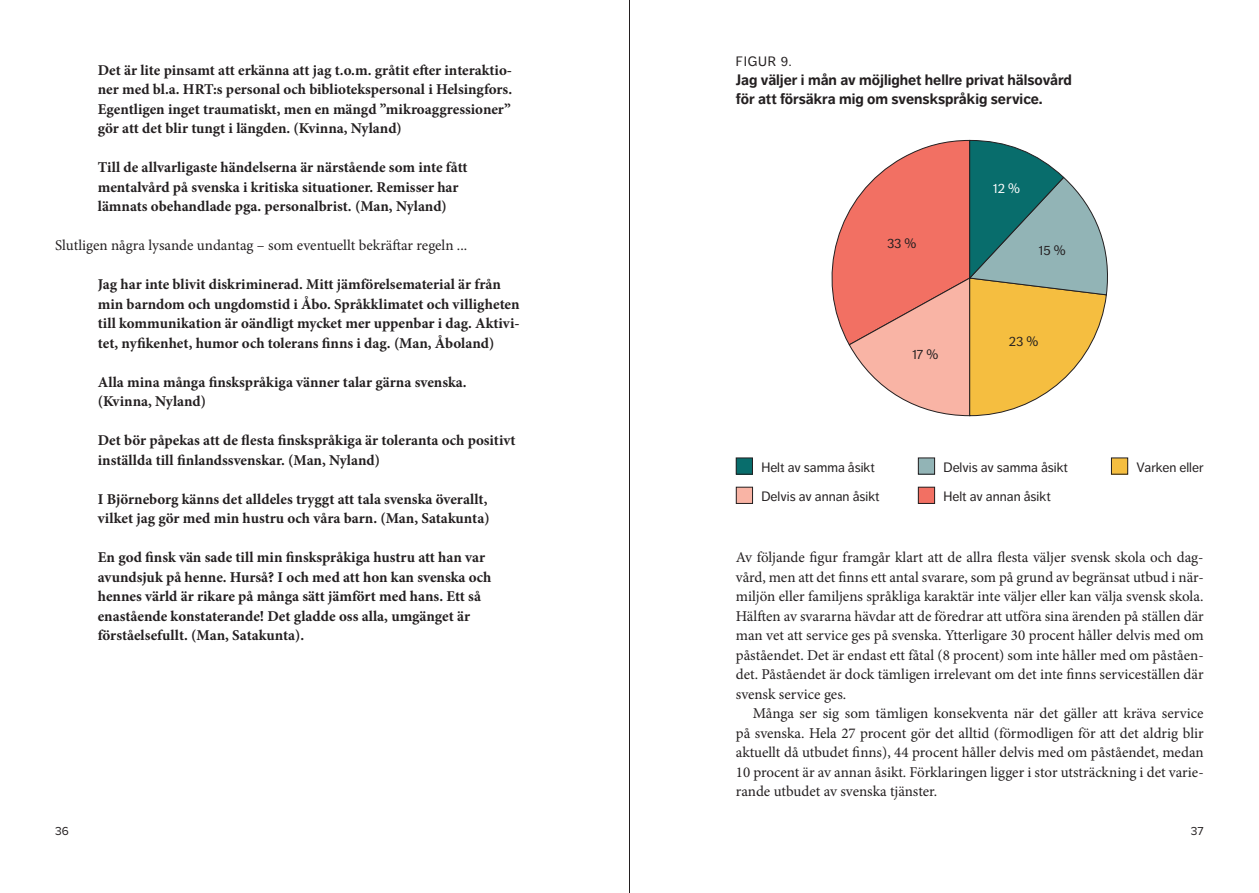
<style>
.page{position:relative;width:1259px;height:893px;background:#fff}
.page>*{position:absolute;margin:0;border:0;box-sizing:border-box;transform-origin:0 0}
.t1{font:700 15px/19.5px "Minion Pro";color:#231f20}
.t2{font:15px/19.5px "Minion Pro";color:#231f20;text-align:justify}
.t3{font:700 15px/19.5px "Dagny Pro";color:#231f20}
.t4{font:13.5px "Dagny Pro";color:#231f20}
.t5{font:13.5px "Dagny Pro";color:#fff}
.t6{font:12px "Proxima Nova";color:#231f20}
</style>
<div class="page">
<svg style="left:831px;top:140px;width:277px;height:276px"></svg>
<div style="left:736px;top:458px;width:16px;height:16px;background:#086d6c"></div>
<div style="left:736px;top:458px;width:17px;height:17px;border:1px solid #231f20"></div>
<div style="left:918px;top:458px;width:16px;height:16px;background:#92b4b6"></div>
<div style="left:918px;top:458px;width:17px;height:17px;border:1px solid #231f20"></div>
<div style="left:1111px;top:458px;width:16px;height:16px;background:#f5be40"></div>
<div style="left:1111px;top:458px;width:17px;height:17px;border:1px solid #231f20"></div>
<div style="left:736px;top:487px;width:16px;height:16px;background:#f9b4a5"></div>
<div style="left:736px;top:487px;width:17px;height:17px;border:1px solid #231f20"></div>
<div style="left:918px;top:487px;width:16px;height:16px;background:#f27063"></div>
<div style="left:918px;top:487px;width:17px;height:17px;border:1px solid #231f20"></div>
<hr style="left:629px;top:0;width:1px;height:893px;background:#231f20">
<p class="t1" style="left:98px;top:60px;width:416px;text-align:justify">Det är lite pinsamt att erkänna att jag t.o.m. gråtit efter interaktio&shy;ner med bl.a. HRT:s personal och bibliotekspersonal i Helsingfors.<br>Egentligen inget traumatiskt, men en mängd ”mikroaggressioner” gör att det blir tungt i längden. (Kvinna, Nyland)</p>
<p class="t1" style="left:98px;top:158px;width:371px">Till de allvarligaste händelserna är närstående som inte fått mentalvård på svenska i kritiska situationer. Remisser har lämnats obehandlade pga. personalbrist. (Man, Nyland)</p>
<p class="t2" style="left:55px;top:236px;width:413px">Slutligen några lysande undantag – som eventuellt bekräftar regeln ...</p>
<p class="t1" style="left:98px;top:275px;width:423px">Jag har inte blivit diskriminerad. Mitt jämförelsematerial är från min barndom och ungdomstid i Åbo. Språkklimatet och villigheten till kommunikation är oändligt mycket mer uppenbar i dag. Aktivi&shy;tet, nyfikenhet, humor och tolerans finns i dag. (Man, Åboland)</p>
<p class="t1" style="left:98px;top:372px;width:370px">Alla mina många finskspråkiga vänner talar gärna svenska. (Kvinna, Nyland)</p>
<p class="t1" style="left:98px;top:431px;width:419px">Det bör påpekas att de flesta finskspråkiga är toleranta och positivt inställda till finlandssvenskar. (Man, Nyland)</p>
<p class="t1" style="left:98px;top:489px;width:393px">I Björneborg känns det alldeles tryggt att tala svenska överallt, vilket jag gör med min hustru och våra barn. (Man, Satakunta)</p>
<p class="t1" style="left:98px;top:548px;width:395px">En god finsk vän sade till min finskspråkiga hustru att han var avundsjuk på henne. Hurså? I och med att hon kan svenska och hennes värld är rikare på många sätt jämfört med hans. Ett så enastående konstaterande! Det gladde oss alla, umgänget är förståelsefullt. (Man, Satakunta).</p>
<p class="t4" style="left:736px;top:54px;width:57px">FIGUR 9.</p>
<p class="t3" style="left:736px;top:70px;width:338px">Jag väljer i mån av möjlighet hellre privat hälsovård för att försäkra mig om svenskspråkig service.</p>
<p class="t4" style="left:887px;top:235px;width:31px">33 %</p>
<p class="t4" style="left:912px;top:346px;width:27px">17 %</p>
<p class="t5" style="left:993px;top:181px;width:28px">12 %</p>
<p class="t4" style="left:1039px;top:243px;width:28px">15 %</p>
<p class="t4" style="left:1009px;top:334px;width:31px">23 %</p>
<p class="t4" style="left:761px;top:459px;width:115px">Helt av samma åsikt</p>
<p class="t4" style="left:943px;top:459px;width:126px">Delvis av samma åsikt</p>
<p class="t4" style="left:1136px;top:459px;width:69px">Varken eller</p>
<p class="t4" style="left:761px;top:488px;width:120px">Delvis av annan åsikt</p>
<p class="t4" style="left:943px;top:488px;width:109px">Helt av annan åsikt</p>
<p class="t2" style="left:736px;top:548px;width:469px">Av följande figur framgår klart att de allra flesta väljer svensk skola och dag&shy;vård, men att det finns ett antal svarare, som på grund av begränsat utbud i när&shy;miljön eller familjens språkliga karaktär inte väljer eller kan välja svensk skola.<br>Hälften av svararna hävdar att de föredrar att utföra sina ärenden på ställen där man vet att service ges på svenska. Ytterligare 30 procent håller delvis med om påståendet. Det är endast ett fåtal (8 procent) som inte håller med om påståen&shy;det. Påståendet är dock tämligen irrelevant om det inte finns serviceställen där svensk service ges.</p>
<p class="t2" style="left:736px;top:704px;width:469px;text-indent:17px">Många ser sig som tämligen konsekventa när det gäller att kräva service på svenska. Hela 27 procent gör det alltid (förmodligen för att det aldrig blir aktuellt då utbudet finns), 44 procent håller delvis med om påståendet, medan 10 procent är av annan åsikt. Förklaringen ligger i stor utsträckning i det varie&shy;rande utbudet av svenska tjänster.</p>
<p class="t6" style="left:55px;top:822px;width:15px">36</p>
<p class="t6" style="left:1190px;top:822px;width:14px">37</p>
</div>
